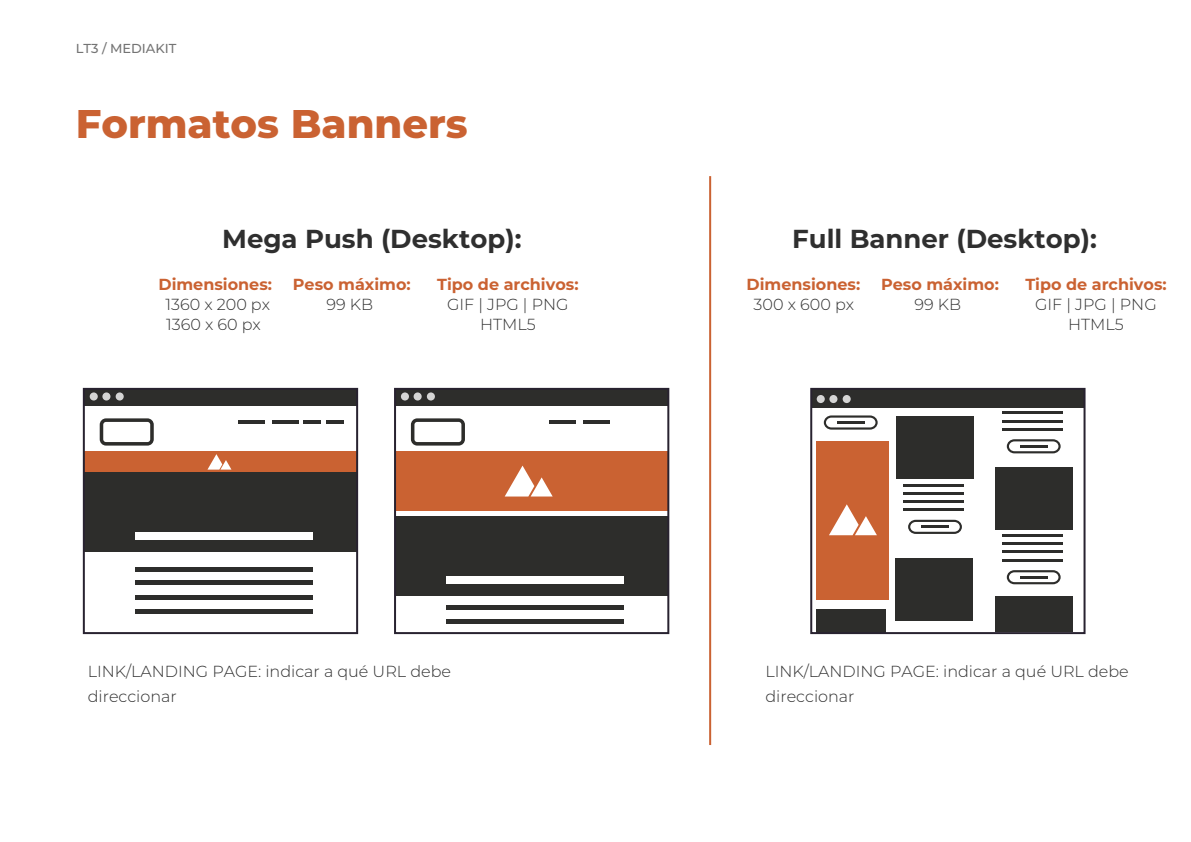
<style>
.page{position:relative;width:1191px;height:842px;background:#fff}
.page>*{position:absolute;margin:0;border:0;box-sizing:border-box;transform-origin:0 0}
.t1{font:800 40px "Montserrat";color:#ca6232}
.t2{font:700 26px "Montserrat";color:#2f2f2f}
.t3{font:300 16px/20px "Montserrat";color:#2f2f2f}
.t4{font:700 16px "Montserrat";color:#ca6232}
.t5{font:500 13px "Montserrat";color:#747474}
</style>
<div class="page">
<div style="left:84px;top:389px;width:273px;height:16px;background:#2d2d2b"></div>
<div style="left:90px;top:392px;width:8px;height:8px;background:#d5d5d4;border-radius:50%"></div>
<div style="left:102px;top:392px;width:8px;height:8px;background:#d5d5d4;border-radius:50%"></div>
<div style="left:116px;top:392px;width:8px;height:8px;background:#d5d5d4;border-radius:50%"></div>
<hr style="left:326px;top:421px;width:18px;height:3px;background:#2d2d2b">
<hr style="left:303px;top:421px;width:18px;height:3px;background:#2d2d2b">
<hr style="left:272px;top:421px;width:26px;height:3px;background:#2d2d2b">
<hr style="left:238px;top:421px;width:26px;height:3px;background:#2d2d2b">
<svg style="left:100px;top:418px;width:54px;height:28px"></svg>
<div style="left:83px;top:472px;width:274px;height:79px;background:#2d2d2b"></div>
<div style="left:83px;top:451px;width:274px;height:21px;background:#ca6232"></div>
<div style="left:135px;top:595px;width:177px;height:5px;background:#2d2d2b"></div>
<div style="left:135px;top:609px;width:177px;height:5px;background:#2d2d2b"></div>
<hr style="left:135px;top:567px;width:177px;height:4px;background:#2d2d2b">
<div style="left:135px;top:580px;width:177px;height:5px;background:#2d2d2b"></div>
<div style="left:135px;top:532px;width:177px;height:8px;background:#fff"></div>
<svg style="left:207px;top:454px;width:24px;height:16px"></svg>
<div style="left:83px;top:388px;width:275px;height:246px;border:2px solid #282230"></div>
<div style="left:395px;top:389px;width:273px;height:16px;background:#2d2d2b"></div>
<div style="left:401px;top:392px;width:8px;height:8px;background:#d5d5d4;border-radius:50%"></div>
<svg style="left:413px;top:392px;width:9px;height:8px"></svg>
<div style="left:427px;top:392px;width:8px;height:8px;background:#d5d5d4;border-radius:50%"></div>
<hr style="left:583px;top:421px;width:26px;height:3px;background:#2d2d2b">
<hr style="left:549px;top:421px;width:26px;height:3px;background:#2d2d2b">
<svg style="left:411px;top:418px;width:54px;height:28px"></svg>
<div style="left:395px;top:516px;width:273px;height:79px;background:#2d2d2b"></div>
<div style="left:395px;top:451px;width:273px;height:60px;background:#ca6232"></div>
<div style="left:446px;top:605px;width:177px;height:5px;background:#2d2d2b"></div>
<div style="left:446px;top:619px;width:177px;height:5px;background:#2d2d2b"></div>
<div style="left:446px;top:576px;width:177px;height:8px;background:#fff"></div>
<svg style="left:505px;top:466px;width:47px;height:30px"></svg>
<div style="left:394px;top:388px;width:275px;height:246px;border:2px solid #282230"></div>
<div style="left:896px;top:417px;width:78px;height:62px;background:#2d2d2b"></div>
<div style="left:816px;top:441px;width:73px;height:159px;background:#ca6232"></div>
<div style="left:811px;top:390px;width:273px;height:18px;background:#2d2d2b"></div>
<svg style="left:816px;top:395px;width:8px;height:8px"></svg>
<div style="left:829px;top:395px;width:8px;height:8px;background:#d5d5d4;border-radius:50%"></div>
<div style="left:842px;top:395px;width:8px;height:8px;background:#d5d5d4;border-radius:50%"></div>
<hr style="left:903px;top:484px;width:61px;height:2px;background:#2d2d2b">
<hr style="left:903px;top:492px;width:61px;height:3px;background:#2d2d2b">
<hr style="left:903px;top:500px;width:61px;height:3px;background:#2d2d2b">
<hr style="left:903px;top:508px;width:61px;height:3px;background:#2d2d2b">
<svg style="left:908px;top:520px;width:54px;height:14px"></svg>
<hr style="left:921px;top:526px;width:28px;height:2px;background:#2d2d2b">
<div style="left:994px;top:467px;width:78px;height:62px;background:#2d2d2b"></div>
<div style="left:994px;top:597px;width:78px;height:35px;background:#2d2d2b"></div>
<div style="left:816px;top:609px;width:70px;height:24px;background:#2d2d2b"></div>
<hr style="left:1002px;top:534px;width:61px;height:3px;background:#2d2d2b">
<hr style="left:1002px;top:542px;width:61px;height:3px;background:#2d2d2b">
<hr style="left:1002px;top:550px;width:61px;height:3px;background:#2d2d2b">
<hr style="left:1002px;top:559px;width:61px;height:3px;background:#2d2d2b">
<svg style="left:1006px;top:570px;width:54px;height:14px"></svg>
<hr style="left:1019px;top:576px;width:28px;height:2px;background:#2d2d2b">
<svg style="left:824px;top:415px;width:53px;height:15px"></svg>
<hr style="left:836px;top:421px;width:28px;height:3px;background:#2d2d2b">
<hr style="left:1002px;top:411px;width:61px;height:3px;background:#2d2d2b">
<hr style="left:1002px;top:420px;width:61px;height:2px;background:#2d2d2b">
<hr style="left:1002px;top:428px;width:61px;height:3px;background:#2d2d2b">
<svg style="left:1006px;top:439px;width:54px;height:14px"></svg>
<hr style="left:1019px;top:445px;width:28px;height:2px;background:#2d2d2b">
<div style="left:895px;top:558px;width:78px;height:62px;background:#2d2d2b"></div>
<svg style="left:829px;top:504px;width:48px;height:31px"></svg>
<div style="left:810px;top:388px;width:275px;height:246px;border:2px solid #282230"></div>
<hr style="left:709px;top:176px;width:2px;height:569px;background:#ca6232">
<p class="t5" style="left:76px;top:39px;width:102px">LT3 / MEDIAKIT</p>
<h1 class="t1" style="left:76px;top:94px;width:393px">Formatos Banners</h1>
<h2 class="t2" style="left:222px;top:220px;width:301px">Mega Push (Desktop):</h2>
<h2 class="t2" style="left:792px;top:220px;width:306px">Full Banner (Desktop):</h2>
<p class="t4" style="left:158px;top:272px;width:115px">Dimensiones:</p>
<p class="t3" style="left:165px;top:294px;width:106px">1360 x 200 px<br>1360 x 60 px</p>
<p class="t4" style="left:293px;top:272px;width:119px">Peso máximo:</p>
<p class="t3" style="left:326px;top:294px;width:48px">99 KB</p>
<p class="t4" style="left:437px;top:272px;width:143px">Tipo de archivos:</p>
<p class="t3" style="left:447px;top:294px;width:123px;text-align:center">GIF | JPG | PNG<br>HTML5</p>
<p class="t4" style="left:746px;top:272px;width:115px">Dimensiones:</p>
<p class="t3" style="left:753px;top:294px;width:102px">300 x 600 px</p>
<p class="t4" style="left:881px;top:272px;width:119px">Peso máximo:</p>
<p class="t3" style="left:914px;top:294px;width:48px">99 KB</p>
<p class="t4" style="left:1025px;top:272px;width:143px">Tipo de archivos:</p>
<p class="t3" style="left:1035px;top:294px;width:123px;text-align:center">GIF | JPG | PNG<br>HTML5</p>
<p class="t3" style="left:88px;top:658px;width:365px;line-height:25px">LINK/LANDING PAGE: indicar a qué URL debe direccionar</p>
<p class="t3" style="left:765px;top:658px;width:365px;line-height:25px">LINK/LANDING PAGE: indicar a qué URL debe direccionar</p>
</div>
